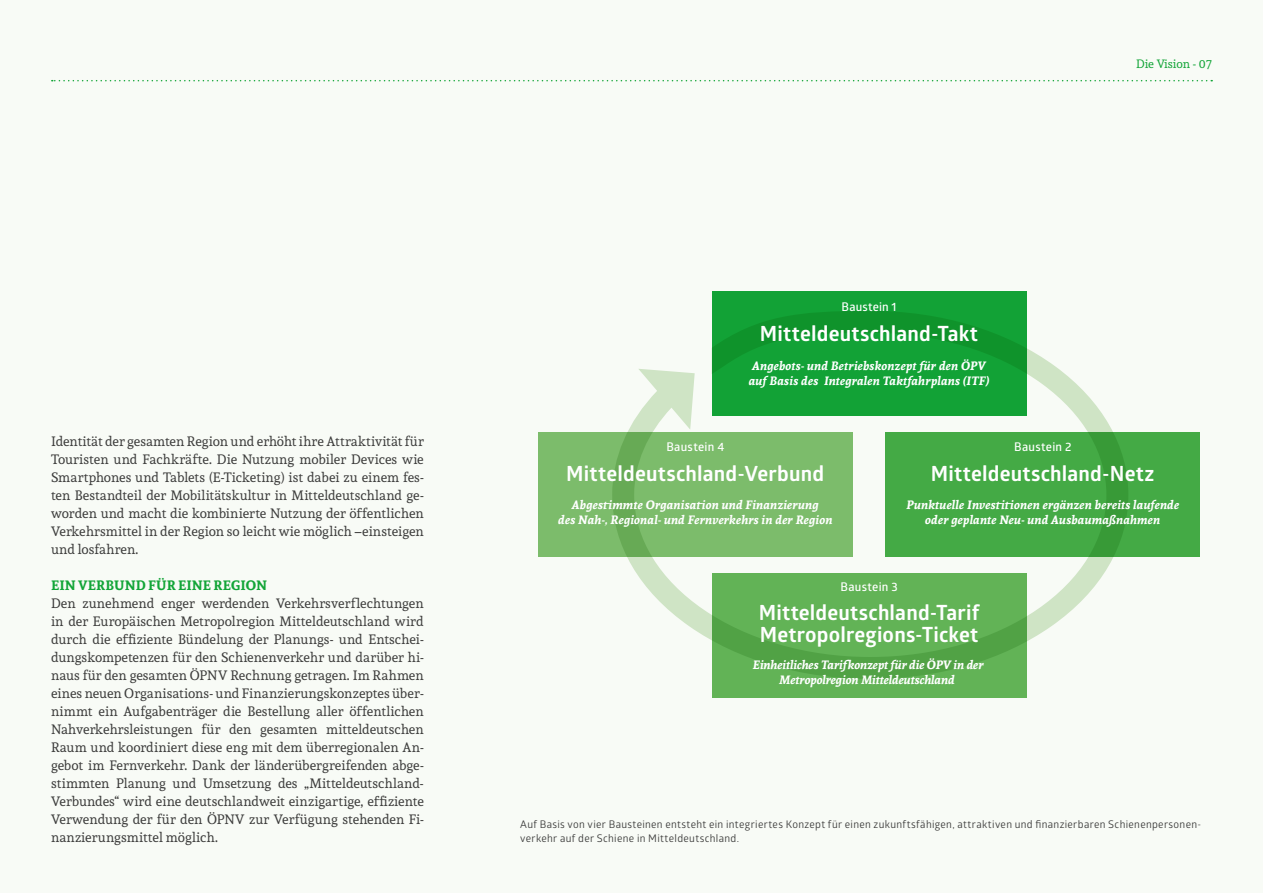
<style>
.page{position:relative;width:1263px;height:893px;background:#f8fbf6}
.page>*{position:absolute;margin:0;border:0;box-sizing:border-box;transform-origin:0 0}
.t1{font:700 21px/21.1px "Glober";letter-spacing:.01em;color:#fff}
.t2{font:13.5px/18px "Andada";letter-spacing:.005em;color:#3c3c3b;text-align:justify}
.t3{font:700 13.5px "Andada";letter-spacing:.005em;color:#13a538}
.t4{font:italic 700 12px/15px "Andada";letter-spacing:.015em;color:#fff;text-align:center}
.t5{font:italic 700 12px/15px "Andada";letter-spacing:-.005em;color:#fff;text-align:center}
.t6{font:600 12px "Glober";letter-spacing:.025em;color:#fff}
.t7{font:12px "Andada";color:#13a538}
.t8{font:10.5px/13.5px "Glober";letter-spacing:.03em;color:#3c3c3b}
</style>
<div class="page">
<svg style="left:627px;top:311px;width:486px;height:368px"></svg>
<div style="left:712px;top:291px;width:314px;height:124px;background:linear-gradient(to right,#119f34,#119f34)"></div>
<div style="left:885px;top:432px;width:315px;height:125px;background:#46ad48"></div>
<div style="left:538px;top:432px;width:314px;height:125px;background:#80bf6f"></div>
<div style="left:712px;top:574px;width:314px;height:124px;background:linear-gradient(to right,#5fb053,#5fb053)"></div>
<svg style="left:52px;top:80px;width:1160px;height:1px"></svg>
<p class="t2" style="left:51px;top:432px;width:374px">Identität der gesamten Region und erhöht ihre Attraktivität für Touristen und Fachkräfte. Die Nutzung mobiler Devices wie Smartphones und Tablets (E-Ticketing) ist dabei zu einem fes&shy;ten Bestandteil der Mobilitätskultur in Mitteldeutschland ge&shy;worden und macht die kombinierte Nutzung der öffentlichen Verkehrsmittel in der Region so leicht wie möglich –einsteigen und losfahren.</p>
<p class="t3" style="left:51px;top:576px;width:217px">EIN VERBUND FÜR EINE REGION</p>
<p class="t2" style="left:51px;top:594px;width:374px">Den zunehmend enger werdenden Verkehrsverflechtungen in der Europäischen Metropolregion Mitteldeutschland wird durch die effiziente Bündelung der Planungs- und Entschei&shy;dungskompetenzen für den Schienenverkehr und darüber hi&shy;naus für den gesamten ÖPNV Rechnung getragen. Im Rahmen eines neuen Organisations- und Finanzierungskonzeptes über&shy;nimmt ein Aufgabenträger die Bestellung aller öffentlichen Nahverkehrsleistungen für den gesamten mitteldeutschen Raum und koordiniert diese eng mit dem überregionalen An&shy;gebot im Fernverkehr. Dank der länderübergreifenden abge&shy;stimmten Planung und Umsetzung des „Mitteldeutschland-Verbundes“ wird eine deutschlandweit einzigartige, effiziente Verwendung der für den ÖPNV zur Verfügung stehenden Fi&shy;nanzierungsmittel möglich.</p>
<p class="t6" style="left:841px;top:299px;width:56px">Baustein 1</p>
<h1 class="t1" style="left:760px;top:323px;width:220px">Mitteldeutschland-Takt</h1>
<p class="t4" style="left:749px;top:357px;width:242px;text-align:left">Angebots- und Betriebskonzept für den ÖPV auf Basis des Integralen Taktfahrplans (ITF)</p>
<p class="t7" style="left:1136px;top:56px;width:77px">Die Vision - 07</p>
<p class="t6" style="left:666px;top:438px;width:60px">Baustein 4</p>
<h1 class="t1" style="left:566px;top:462px;width:259px">Mitteldeutschland-Verbund</h1>
<p class="t4" style="left:558px;top:497px;width:276px">Abgestimmte Organisation und Finanzierung<br>des Nah-, Regional- und Fernverkehrs in der Region</p>
<p class="t6" style="left:1014px;top:438px;width:59px">Baustein 2</p>
<h1 class="t1" style="left:931px;top:462px;width:225px">Mitteldeutschland-Netz</h1>
<p class="t4" style="left:906px;top:497px;width:274px">Punktuelle Investitionen ergänzen bereits laufende oder geplante Neu- und Ausbaumaßnahmen</p>
<p class="t6" style="left:840px;top:578px;width:59px">Baustein 3</p>
<h1 class="t1" style="left:759px;top:602px;width:222px">Mitteldeutschland-Tarif<br>Metropolregions-Ticket</h1>
<p class="t5" style="left:753px;top:657px;width:232px">Einheitliches Tarifkonzept für die ÖPV in der<br>Metropolregion Mitteldeutschland</p>
<p class="t8" style="left:520px;top:817px;width:683px">Auf Basis von vier Bausteinen entsteht ein integriertes Konzept für einen zukunftsfähigen, attraktiven und finanzierbaren Schienenpersonen&shy;verkehr auf der Schiene in Mitteldeutschland.</p>
</div>
